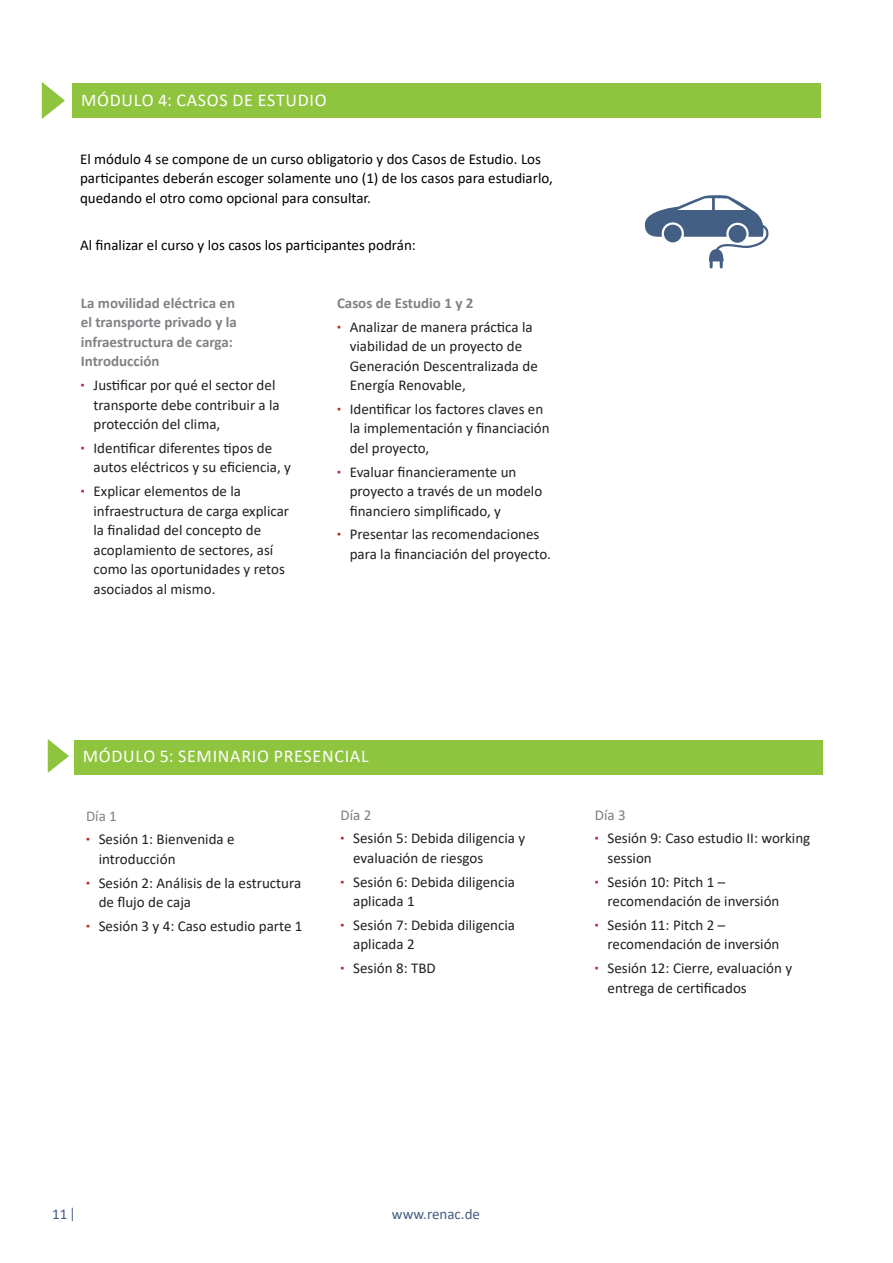
<style>
.page{position:relative;width:893px;height:1263px;background:#fff}
.page>*{position:absolute;margin:0;border:0;box-sizing:border-box;transform-origin:0 0}
.t1{font:18px "Calibri";letter-spacing:.04em;color:#fff}
.t2{font:15px/19.5px "Calibri";color:#231f20}
.t3{font:15px/19.5px "Calibri";color:#000001}
.t4{font:700 15px/19.5px "Calibri";color:#808285}
.t5{font:15px "Calibri";color:#435f84}
.t6{font:15px "Calibri";color:#7c7f81}
.t7{font:15px "Calibri";color:#808285}
.s1{font-family:"Bundes Serif Office"}
</style>
<div class="page">
<div style="left:72px;top:84px;width:749px;height:34px;background:#8fc43e"></div>
<svg style="left:41px;top:82px;width:24px;height:37px"></svg>
<svg style="left:644px;top:195px;width:125px;height:72px"></svg>
<div style="left:667px;top:228px;width:11px;height:11px;background:#435f84;border-radius:50%"></div>
<div style="left:732px;top:228px;width:11px;height:11px;background:#435f84;border-radius:50%"></div>
<div style="left:74px;top:740px;width:748px;height:34px;background:#8fc43e"></div>
<svg style="left:48px;top:739px;width:21px;height:34px"></svg>
<p class="t1" style="left:81px;top:87px;width:247px">MÓDULO 4: CASOS DE ESTUDIO</p>
<p class="t3" style="left:80px;top:149px;width:474px">El módulo 4 se compone de un curso obligatorio y dos Casos de Estudio. Los participantes deberán escoger solamente uno (1) de los casos para estudiarlo, quedando el otro como opcional para consultar.</p>
<p class="t3" style="left:80px;top:235px;width:337px">Al finalizar el curso y los casos los participantes podrán:</p>
<p class="t4" style="left:81px;top:293px;width:158px">La movilidad eléctrica en el transporte privado y la infraestructura de carga:<br>Introducción</p>
<p class="t2" style="left:94px;top:375px;width:188px">Justificar por qué el sector del transporte debe contribuir a la protección del clima,</p>
<p class="t2" style="left:94px;top:438px;width:199px">Identificar diferentes tipos de autos eléctricos y su eficiencia, y</p>
<p class="t2" style="left:94px;top:481px;width:197px">Explicar elementos de la infraestructura de carga explicar la finalidad del concepto de acoplamiento de sectores, así como las oportunidades y retos asociados al mismo.</p>
<p class="t4" style="left:337px;top:293px;width:138px">Casos de Estudio 1 y 2</p>
<p class="t2" style="left:350px;top:316px;width:190px">Analizar de manera práctica la viabilidad de un proyecto de<br>Generación Descentralizada de<br>Energía Renovable,</p>
<p class="t2" style="left:350px;top:399px;width:201px">Identificar los factores claves en la implementación y financiación del proyecto,</p>
<p class="t2" style="left:350px;top:461px;width:194px">Evaluar financieramente un proyecto a través de un modelo financiero simplificado, y</p>
<p class="t2" style="left:350px;top:524px;width:203px">Presentar las recomendaciones para la financiación del proyecto.</p>
<p class="t1" style="left:83px;top:743px;width:287px">MÓDULO 5: SEMINARIO PRESENCIAL</p>
<p class="t7" style="left:86px;top:805px;width:32px">Día 1</p>
<p class="t2" style="left:99px;top:829px;width:137px">Sesión 1: Bienvenida e introducción</p>
<p class="t2" style="left:99px;top:872px;width:204px">Sesión 2: Análisis de la estructura de flujo de caja</p>
<p class="t2" style="left:99px;top:916px;width:205px">Sesión 3 y 4: Caso estudio parte 1</p>
<p class="t6" style="left:340px;top:804px;width:32px">Día 2</p>
<p class="t2" style="left:353px;top:828px;width:173px">Sesión 5: Debida diligencia y evaluación de riesgos</p>
<p class="t2" style="left:353px;top:871px;width:163px">Sesión 6: Debida diligencia aplicada 1</p>
<p class="t2" style="left:353px;top:915px;width:163px">Sesión 7: Debida diligencia aplicada 2</p>
<p class="t2" style="left:353px;top:958px;width:84px">Sesión 8: TBD</p>
<p class="t6" style="left:595px;top:804px;width:32px">Día 3</p>
<p class="t2" style="left:608px;top:828px;width:204px">Sesión 9: Caso estudio II: working session</p>
<p class="t2" style="left:608px;top:871px;width:173px">Sesión 10: Pitch 1 – recomendación de inversión</p>
<p class="t2" style="left:608px;top:915px;width:173px">Sesión 11: Pitch 2 – recomendación de inversión</p>
<p class="t2" style="left:608px;top:958px;width:186px">Sesión 12: Cierre, evaluación y entrega de certificados</p>
<p class="t5" style="left:52px;top:1204px;width:24px">11 <span class="s1">|</span></p>
<p class="t5" style="left:392px;top:1203px;width:90px">www.renac.de</p>
</div>
